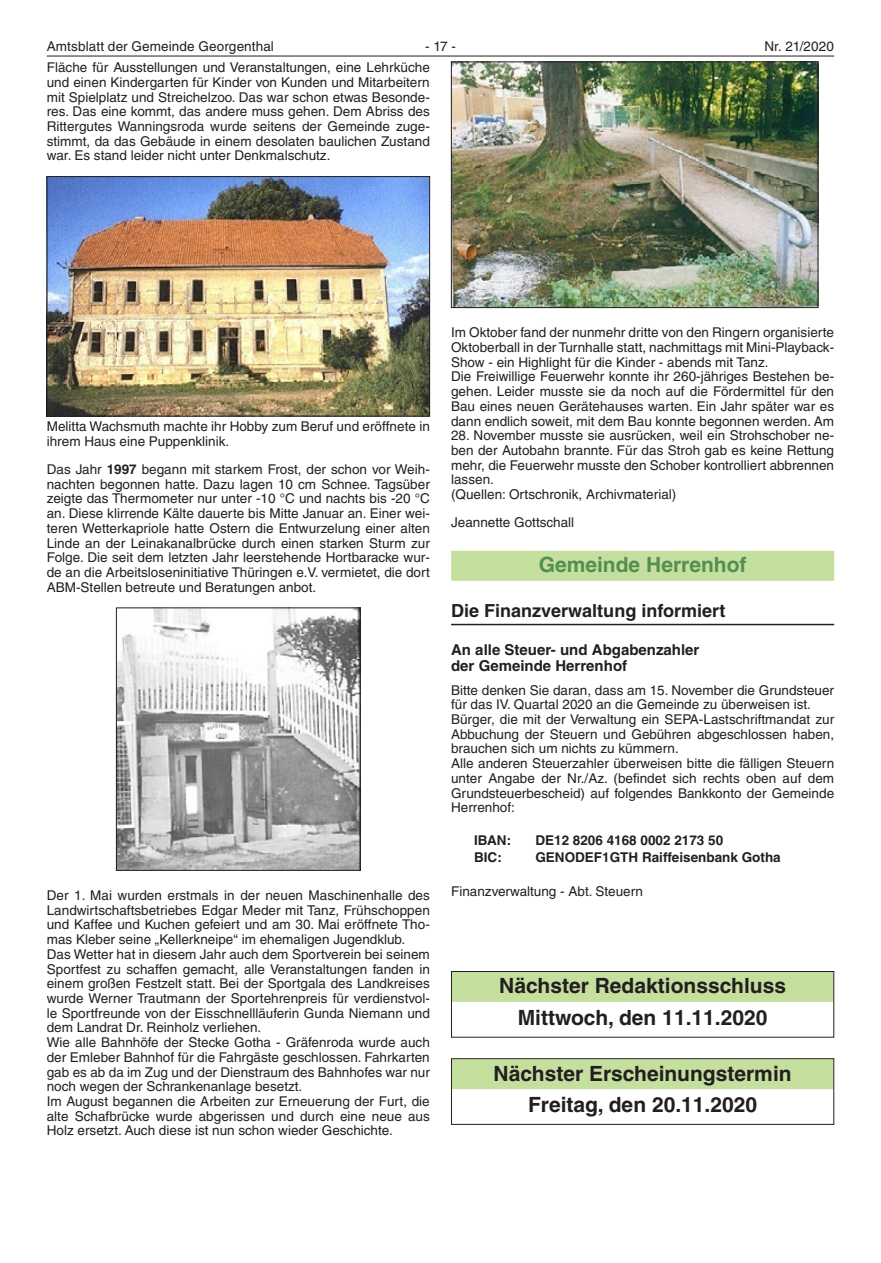
<style>
.page{position:relative;width:881px;height:1263px;background:#fff}
.page>*{position:absolute;margin:0;border:0;box-sizing:border-box;transform-origin:0 0}
.Rasterbalken{font:700 21px "Helvetica LT";color:#231f20}
.Schattenbalken{font:700 21px "Helvetica LT";color:#231f20}
.Rasterbalken-2{font:700 21px "Helvetica LT";color:#538f50}
.Überschrift{font:700 18px "Helvetica LT";color:#231f20}
.Zwischenüberschrift{font:700 15px/16.4px "Helvetica LT";color:#231f20}
.t1{font:13.5px/14.7px "Helvetica LT";color:#231f20;text-align:justify}
.t2{font:700 13.5px "Helvetica LT";color:#231f20}
.s1{font-weight:700}
</style>
<div class="page">
<hr style="left:47px;top:56px;width:786px;height:1px;background:#231f20">
<div style="left:451px;top:551px;width:382px;height:30px;background:#c5df9f"></div>
<hr style="left:451px;top:624px;width:382px;height:1px;background:#231f20">
<img style="left:453px;top:64px;width:362px;height:242px">
<div style="left:451px;top:62px;width:366px;height:246px;border:1px solid #231f20"></div>
<div style="left:451px;top:972px;width:382px;height:30px;background:#c5df9f"></div>
<div style="left:451px;top:971px;width:382px;height:66px;border:1px solid #231f20"></div>
<div style="left:451px;top:1059px;width:382px;height:30px;background:#c5df9f"></div>
<div style="left:451px;top:1058px;width:382px;height:67px;border:1px solid #231f20"></div>
<img style="left:49px;top:178px;width:378px;height:236px">
<div style="left:47px;top:176px;width:382px;height:240px;border:1px solid #231f20"></div>
<img style="left:118px;top:610px;width:240px;height:258px">
<div style="left:116px;top:608px;width:244px;height:262px;border:1px solid #231f20"></div>
<p class="t1" style="left:47px;top:39px;width:228px">Amtsblatt der Gemeinde Georgenthal</p>
<p class="t1" style="left:425px;top:39px;width:32px">- 17 -</p>
<p class="t1" style="left:764px;top:39px;width:71px">Nr. 21/2020</p>
<p class="t1" style="left:47px;top:60px;width:384px">Fläche für Ausstellungen und Veranstaltungen, eine Lehrküche und einen Kindergarten für Kinder von Kunden und Mitarbeitern mit Spielplatz und Streichelzoo. Das war schon etwas Besonde&shy;res. Das eine kommt, das andere muss gehen. Dem Abriss des Rittergutes Wanningsroda wurde seitens der Gemeinde zuge&shy;stimmt, da das Gebäude in einem desolaten baulichen Zustand war. Es stand leider nicht unter Denkmalschutz.</p>
<p class="t1" style="left:47px;top:419px;width:384px">Melitta Wachsmuth machte ihr Hobby zum Beruf und eröffnete in ihrem Haus eine Puppenklinik.</p>
<p class="t1" style="left:47px;top:462px;width:384px">Das Jahr <span class="s1">1997</span> begann mit starkem Frost, der schon vor Weih&shy;nachten begonnen hatte. Dazu lagen 10 cm Schnee. Tagsüber zeigte das Thermometer nur unter -10 °C und nachts bis -20 °C an. Diese klirrende Kälte dauerte bis Mitte Januar an. Einer wei&shy;teren Wetterkapriole hatte Ostern die Entwurzelung einer alten Linde an der Leinakanalbrücke durch einen starken Sturm zur Folge. Die seit dem letzten Jahr leerstehende Hortbaracke wur&shy;de an die Arbeitsloseninitiative Thüringen e.V. vermietet, die dort ABM-Stellen betreute und Beratungen anbot.</p>
<p class="t1" style="left:47px;top:888px;width:384px">Der 1. Mai wurden erstmals in der neuen Maschinenhalle des Landwirtschaftsbetriebes Edgar Meder mit Tanz, Frühschoppen und Kaffee und Kuchen gefeiert und am 30. Mai eröffnete Tho&shy;mas Kleber seine „Kellerkneipe“ im ehemaligen Jugendklub.</p>
<p class="t1" style="left:47px;top:947px;width:384px">Das Wetter hat in diesem Jahr auch dem Sportverein bei seinem Sportfest zu schaffen gemacht, alle Veranstaltungen fanden in einem großen Festzelt statt. Bei der Sportgala des Landkreises wurde Werner Trautmann der Sportehrenpreis für verdienstvol&shy;le Sportfreunde von der Eisschnellläuferin Gunda Niemann und dem Landrat Dr. Reinholz verliehen.</p>
<p class="t1" style="left:47px;top:1035px;width:384px">Wie alle Bahnhöfe der Stecke Gotha - Gräfenroda wurde auch der Emleber Bahnhof für die Fahrgäste geschlossen. Fahrkarten gab es ab da im Zug und der Dienstraum des Bahnhofes war nur noch wegen der Schrankenanlage besetzt.</p>
<p class="t1" style="left:47px;top:1094px;width:384px">Im August begannen die Arbeiten zur Erneuerung der Furt, die alte Schafbrücke wurde abgerissen und durch eine neue aus Holz ersetzt. Auch diese ist nun schon wieder Geschichte.</p>
<p class="t1" style="left:451px;top:325px;width:384px">Im Oktober fand der nunmehr dritte von den Ringern organisierte Oktoberball in der Turnhalle statt, nachmittags mit Mini-Playback-Show - ein Highlight für die Kinder - abends mit Tanz.</p>
<p class="t1" style="left:451px;top:369px;width:384px">Die Freiwillige Feuerwehr konnte ihr 260-jähriges Bestehen be&shy;gehen. Leider musste sie da noch auf die Fördermittel für den Bau eines neuen Gerätehauses warten. Ein Jahr später war es dann endlich soweit, mit dem Bau konnte begonnen werden. Am</p>
<p class="t1" style="left:451px;top:428px;width:384px">28. November musste sie ausrücken, weil ein Strohschober ne&shy;ben der Autobahn brannte. Für das Stroh gab es keine Rettung mehr, die Feuerwehr musste den Schober kontrolliert abbrennen lassen.</p>
<p class="t1" style="left:451px;top:487px;width:227px">(Quellen: Ortschronik, Archivmaterial)</p>
<p class="t1" style="left:451px;top:515px;width:125px">Jeannette Gottschall</p>
<p class="Rasterbalken-2" style="left:538px;top:552px;width:209px">Gemeinde Herrenhof</p>
<p class="Überschrift" style="left:451px;top:600px;width:276px">Die Finanzverwaltung informiert</p>
<p class="Zwischenüberschrift" style="left:451px;top:641px;width:250px">An alle Steuer- und Abgabenzahler der Gemeinde Herrenhof</p>
<p class="t1" style="left:451px;top:682px;width:384px">Bitte denken Sie daran, dass am 15. November die Grundsteuer für das IV. Quartal 2020 an die Gemeinde zu überweisen ist.</p>
<p class="t1" style="left:451px;top:712px;width:384px">Bürger, die mit der Verwaltung ein SEPA-Lastschriftmandat zur Abbuchung der Steuern und Gebühren abgeschlossen haben, brauchen sich um nichts zu kümmern.</p>
<p class="t1" style="left:451px;top:756px;width:384px">Alle anderen Steuerzahler überweisen bitte die fälligen Steuern unter Angabe der Nr./Az. (befindet sich rechts oben auf dem Grundsteuerbescheid) auf folgendes Bankkonto der Gemeinde Herrenhof:</p>
<p class="t2" style="left:474px;top:832px;width:39px">IBAN:</p>
<p class="t2" style="left:535px;top:832px;width:189px">DE12 8206 4168 0002 2173 50</p>
<p class="t2" style="left:474px;top:849px;width:29px">BIC:</p>
<p class="t2" style="left:535px;top:849px;width:247px">GENODEF1GTH Raiffeisenbank Gotha</p>
<p class="t1" style="left:451px;top:884px;width:193px">Finanzverwaltung - Abt. Steuern</p>
<p class="Rasterbalken" style="left:499px;top:973px;width:288px">Nächster Redaktionsschluss</p>
<p class="Schattenbalken" style="left:517px;top:1004px;width:251px">Mittwoch, den 11.11.2020</p>
<p class="Rasterbalken" style="left:493px;top:1060px;width:299px">Nächster Erscheinungstermin</p>
<p class="Schattenbalken" style="left:528px;top:1092px;width:230px">Freitag, den 20.11.2020</p>
</div>
